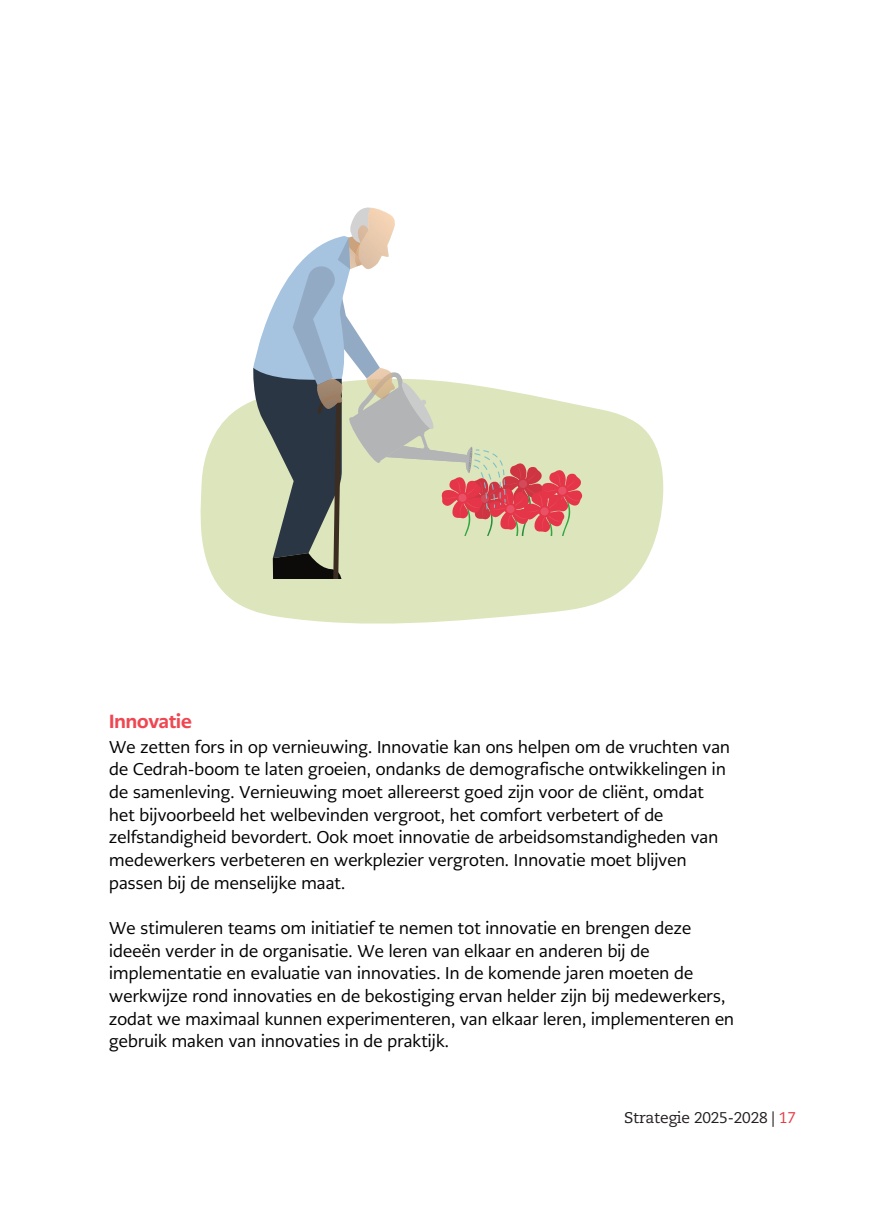
<style>
.page{position:relative;width:873px;height:1224px;background:#fff}
.page>*{position:absolute;margin:0;border:0;box-sizing:border-box;transform-origin:0 0}
.t1{font:800 19px "PMN Caecilia Sans Head";color:#ef4752}
.t2{font:17px/22.6px "PMN Caecilia Sans Head";letter-spacing:.01em;color:#000}
.t3{font:15.4px "Caecilia LT Pro 55 Roman";letter-spacing:-.015em;color:#231f20}
.s1{color:#e73943}
</style>
<div class="page">
<svg style="left:201px;top:401px;width:462px;height:222px;fill:#dce5bb"></svg>
<svg style="left:252px;top:207px;width:352px;height:371px"></svg>
<div style="left:416px;top:536px;width:208px;height:52px;background:#dce5bb"></div>
<p class="t1" style="left:109px;top:709px;width:84px">Innovatie</p>
<p class="t2" style="left:109px;top:735px;width:622px">We zetten fors in op vernieuwing. Innovatie kan ons helpen om de vruchten van de Cedrah-boom te laten groeien, ondanks de demografische ontwikkelingen in de samenleving. Vernieuwing moet allereerst goed zijn voor de cliënt, omdat het bijvoorbeeld het welbevinden vergroot, het comfort verbetert of de zelfstandigheid bevordert. Ook moet innovatie de arbeidsomstandigheden van medewerkers verbeteren en werkplezier vergroten. Innovatie moet blijven passen bij de menselijke maat.</p>
<p class="t2" style="left:109px;top:916px;width:626px">We stimuleren teams om initiatief te nemen tot innovatie en brengen deze ideeën verder in de organisatie. We leren van elkaar en anderen bij de implementatie en evaluatie van innovaties. In de komende jaren moeten de werkwijze rond innovaties en de bekostiging ervan helder zijn bij medewerkers, zodat we maximaal kunnen experimenteren, van elkaar leren, implementeren en gebruik maken van innovaties in de praktijk.</p>
<h1 class="t3" style="left:624px;top:1111px;width:173px">Strategie 2025-2028 | <span class="s1">17</span></h1>
</div>
